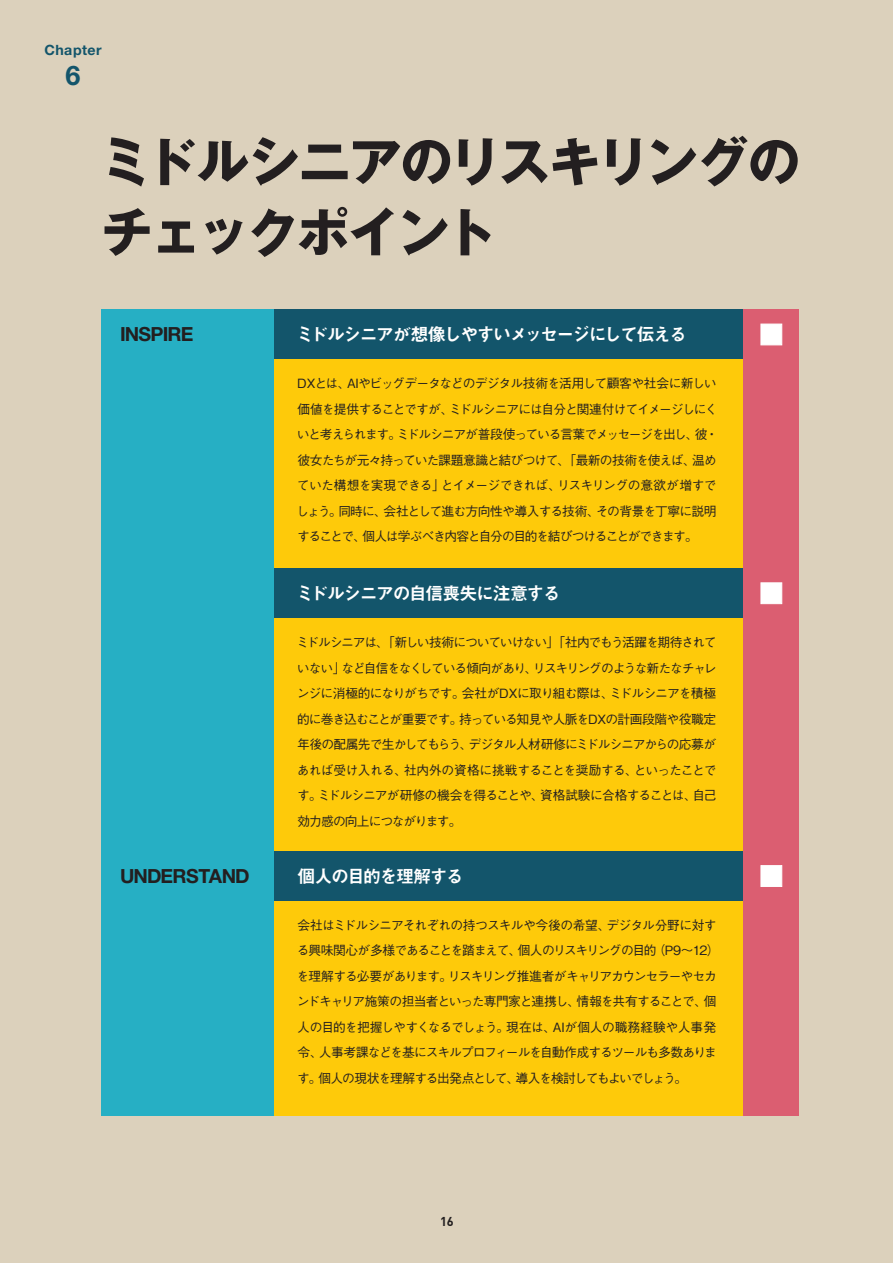
<style>
.page{position:relative;width:893px;height:1263px;background:#dcd1bc}
.page>*{position:absolute;margin:0;border:0;box-sizing:border-box;transform-origin:0 0}
.t1{font:700 52.5px/70.5px "Gothic MB101 Pro";letter-spacing:-.055em;color:#231f20}
.t2{font:700 27px "Helvetica Neue";color:#13556b}
.t3{font:700 19.5px "Helvetica Neue";letter-spacing:-.045em;color:#231f20}
.t4{font:18px "Midashi Go Pro MB31";letter-spacing:-.09em;color:#fff}
.t5{font:700 14.1px "Helvetica Neue";letter-spacing:.035em;color:#13556b}
.t6{font:500 12.75px/25.5px "Gothic BBB Pro";letter-spacing:-.075em;color:#231f20}
.t7{font:700 12.75px "DIN";color:#231f20}
</style>
<div class="page">
<div style="left:270px;top:310px;width:473px;height:805px;background:#feca0a"></div>
<div style="left:101px;top:310px;width:698px;height:49px;background:#13556b"></div>
<div style="left:101px;top:851px;width:698px;height:49px;background:#13556b"></div>
<div style="left:101px;top:568px;width:698px;height:50px;background:#13556b"></div>
<div style="left:101px;top:310px;width:172px;height:805px;background:#26afc4"></div>
<div style="left:743px;top:310px;width:56px;height:805px;background:#db5e71"></div>
<div style="left:761px;top:324px;width:21px;height:21px;background:#fff"></div>
<div style="left:761px;top:865px;width:21px;height:22px;background:#fff;border:1px solid #fff"></div>
<div style="left:761px;top:582px;width:21px;height:22px;background:#fff;border:1px solid #fff"></div>
<p class="t5" style="left:44px;top:41px;width:59px">Chapter</p>
<h2 class="t2" style="left:66px;top:59px;width:17px">6</h2>
<h1 class="t1" style="left:99px;top:120px;width:703px">ミドルシニアのリスキリングのチェックポイント</h1>
<h3 class="t3" style="left:120px;top:322px;width:75px">INSPIRE</h3>
<h3 class="t3" style="left:120px;top:864px;width:131px">UNDERSTAND</h3>
<h3 class="t4" style="left:296px;top:320px;width:393px">ミドルシニアが想像しやすいメッセージにして伝える</h3>
<p class="t6" style="left:296px;top:369px;width:423px">DXとは、AIやビッグデータなどのデジタル技術を活用して顧客や社会に新しい価値を提供することですが、ミドルシニアには自分と関連付けてイメージしにくいと考えられます。ミドルシニアが普段使っている言葉でメッセージを出し、彼・彼女たちが元々持っていた課題意識と結びつけて、「最新の技術を使えば、温めていた構想を実現できる」とイメージできれば、リスキリングの意欲が増すでしょう。同時に、会社として進む方向性や導入する技術、その背景を丁寧に説明することで、個人は学ぶべき内容と自分の目的を結びつけることができます。</p>
<h3 class="t4" style="left:296px;top:579px;width:266px">ミドルシニアの自信喪失に注意する</h3>
<p class="t6" style="left:296px;top:628px;width:422px;text-align:justify">ミドルシニアは、「新しい技術についていけない」「社内でもう活躍を期待されていない」など自信をなくしている傾向があり、リスキリングのような新たなチャレンジに消極的になりがちです。会社がDXに取り組む際は、ミドルシニアを積極的に巻き込むことが重要です。持っている知見や人脈をDXの計画段階や役職定年後の配属先で生かしてもらう、デジタル人材研修にミドルシニアからの応募があれば受け入れる、社内外の資格に挑戦することを奨励する、といったことです。ミドルシニアが研修の機会を得ることや、資格試験に合格することは、自己効力感の向上につながります。</p>
<h3 class="t4" style="left:298px;top:862px;width:168px">個人の目的を理解する</h3>
<p class="t6" style="left:297px;top:911px;width:425px">会社はミドルシニアそれぞれの持つスキルや今後の希望、デジタル分野に対する興味関心が多様であることを踏まえて、個人のリスキリングの目的（P9～12）を理解する必要があります。リスキリング推進者がキャリアカウンセラーやセカンドキャリア施策の担当者といった専門家と連携し、情報を共有することで、個人の目的を把握しやすくなるでしょう。現在は、AIが個人の職務経験や人事発令、人事考課などを基にスキルプロフィールを自動作成するツールも多数あります。個人の現状を理解する出発点として、導入を検討してもよいでしょう。</p>
<p class="t7" style="left:440px;top:1213px;width:15px">16</p>
</div>
